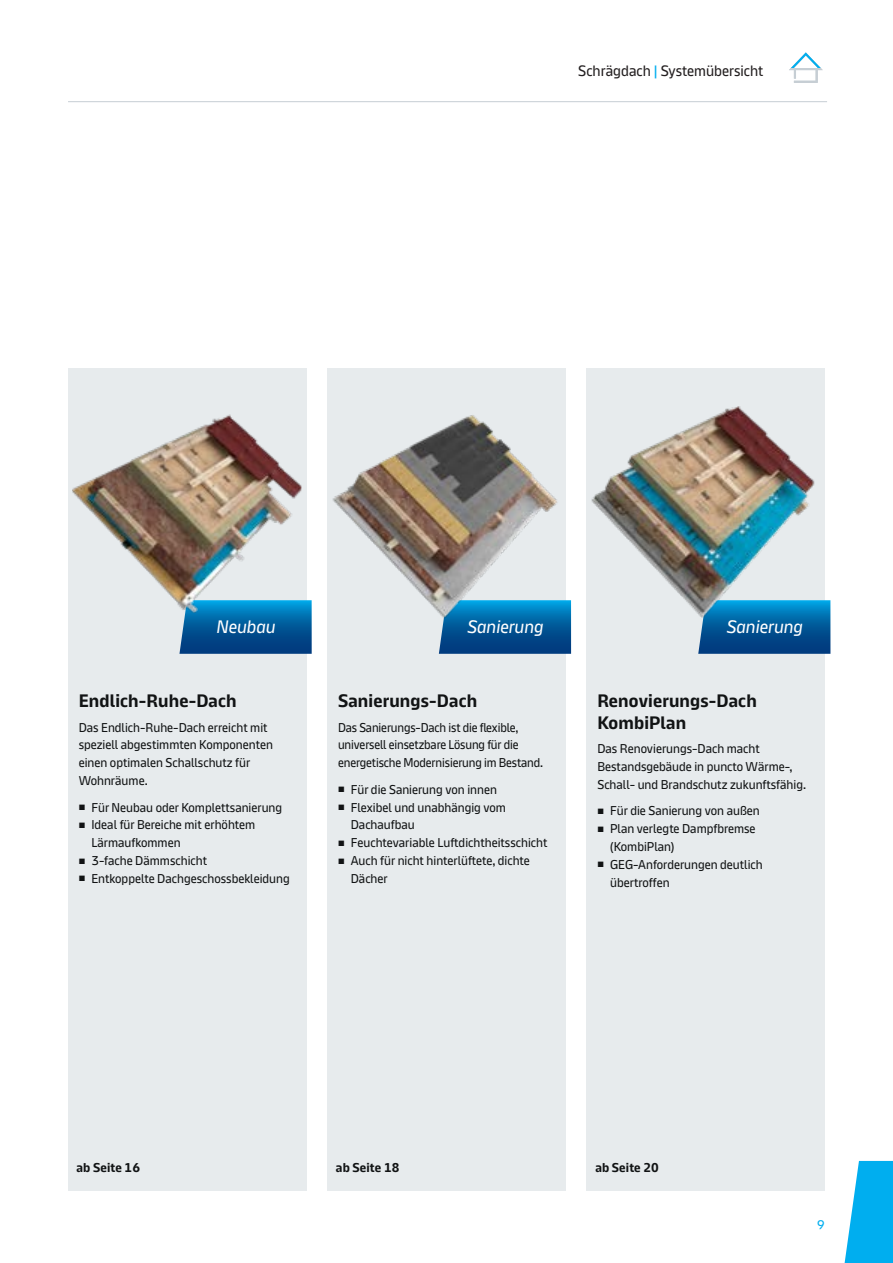
<style>
.page{position:relative;width:893px;height:1263px;background:#fff}
.page>*{position:absolute;margin:0;border:0;box-sizing:border-box;transform-origin:0 0}
.t1{font:700 18px/21.6px "Knauf";letter-spacing:.01em;color:#111314}
.t2{font:italic 18px "Knauf";color:#fff}
.t3{font:15px "Knauf";color:#231f20}
.t4{font:12.75px/17.9px "Knauf";color:#111314}
.t5{font:700 12.75px "Knauf";letter-spacing:.01em;color:#111314}
.t6{font:12.75px "Knauf";color:#00aeef}
.s1{color:#00aeef}
.s2{font-size:7.65px}
</style>
<div class="page">
<hr style="left:68px;top:101px;width:759px;height:1px;background:#c6ced4">
<svg style="left:844px;top:1161px;width:49px;height:102px"></svg>
<svg style="left:789px;top:52px;width:34px;height:31px"></svg>
<div style="left:68px;top:368px;width:238px;height:823px;background:#e7ebed"></div>
<div style="left:327px;top:368px;width:239px;height:823px;background:#e7ebed"></div>
<div style="left:587px;top:368px;width:238px;height:823px;background:#e7ebed"></div>
<svg style="left:439px;top:600px;width:132px;height:54px;background:#055191"></svg>
<svg style="left:698px;top:600px;width:132px;height:54px;background:#065292"></svg>
<svg style="left:179px;top:600px;width:133px;height:54px;background:#075392"></svg>
<img style="left:332px;top:415px;width:229px;height:203px">
<img style="left:72px;top:414px;width:230px;height:204px">
<img style="left:591px;top:406px;width:230px;height:211px">
<p class="t3" style="left:578px;top:63px;width:187px">Schrägdach <span class="s1">|</span> Systemübersicht</p>
<h1 class="t2" style="left:216px;top:617px;width:61px">Neubau</h1>
<h1 class="t2" style="left:467px;top:617px;width:78px">Sanierung</h1>
<h1 class="t2" style="left:727px;top:617px;width:78px">Sanierung</h1>
<h1 class="t1" style="left:79px;top:690px;width:160px">Endlich-Ruhe-Dach</h1>
<p class="t4" style="left:79px;top:718px;width:196px">Das Endlich-Ruhe-Dach erreicht mit speziell abgestimmten Komponenten einen optimalen Schallschutz für<br>Wohnräume.</p>
<p class="t4" style="left:79px;top:798px;width:205px"><span class="s2">■</span> Für Neubau oder Komplettsanierung</p>
<p class="t4" style="left:91px;top:816px;width:165px;text-indent:-13px"><span class="s2">■</span> Ideal für Bereiche mit erhöhtem<br>Lärmaufkommen</p>
<p class="t4" style="left:79px;top:851px;width:130px"><span class="s2">■</span> 3-fache Dämmschicht</p>
<p class="t4" style="left:79px;top:869px;width:213px"><span class="s2">■</span> Entkoppelte Dachgeschossbekleidung</p>
<h1 class="t1" style="left:338px;top:690px;width:141px">Sanierungs-Dach</h1>
<p class="t4" style="left:338px;top:718px;width:207px">Das Sanierungs-Dach ist die flexible, universell einsetzbare Lösung für die energetische Modernisierung im Bestand.</p>
<p class="t4" style="left:338px;top:780px;width:160px"><span class="s2">■</span> Für die Sanierung von innen</p>
<p class="t4" style="left:351px;top:798px;width:157px;text-indent:-13px"><span class="s2">■</span> Flexibel und unabhängig vom<br>Dachaufbau</p>
<p class="t4" style="left:338px;top:834px;width:211px"><span class="s2">■</span> Feuchtevariable Luftdichtheitsschicht</p>
<p class="t4" style="left:351px;top:851px;width:181px;text-indent:-13px"><span class="s2">■</span> Auch für nicht hinterlüftete, dichte<br>Dächer</p>
<h1 class="t1" style="left:597px;top:690px;width:161px">Renovierungs-Dach<br>KombiPlan</h1>
<p class="t4" style="left:597px;top:740px;width:210px">Das Renovierungs-Dach macht<br>Bestandsgebäude in puncto Wärme-,<br>Schall- und Brandschutz zukunftsfähig.</p>
<p class="t4" style="left:597px;top:802px;width:164px"><span class="s2">■</span> Für die Sanierung von außen</p>
<p class="t4" style="left:610px;top:819px;width:147px;text-indent:-13px"><span class="s2">■</span> Plan verlegte Dampfbremse (KombiPlan)</p>
<p class="t4" style="left:610px;top:855px;width:154px;text-indent:-13px"><span class="s2">■</span> GEG-Anforderungen deutlich übertroffen</p>
<p class="t5" style="left:77px;top:1160px;width:65px">ab Seite 16</p>
<p class="t5" style="left:336px;top:1160px;width:65px">ab Seite 18</p>
<p class="t5" style="left:595px;top:1160px;width:65px">ab Seite 20</p>
<p class="t6" style="left:817px;top:1217px;width:9px">9</p>
</div>
